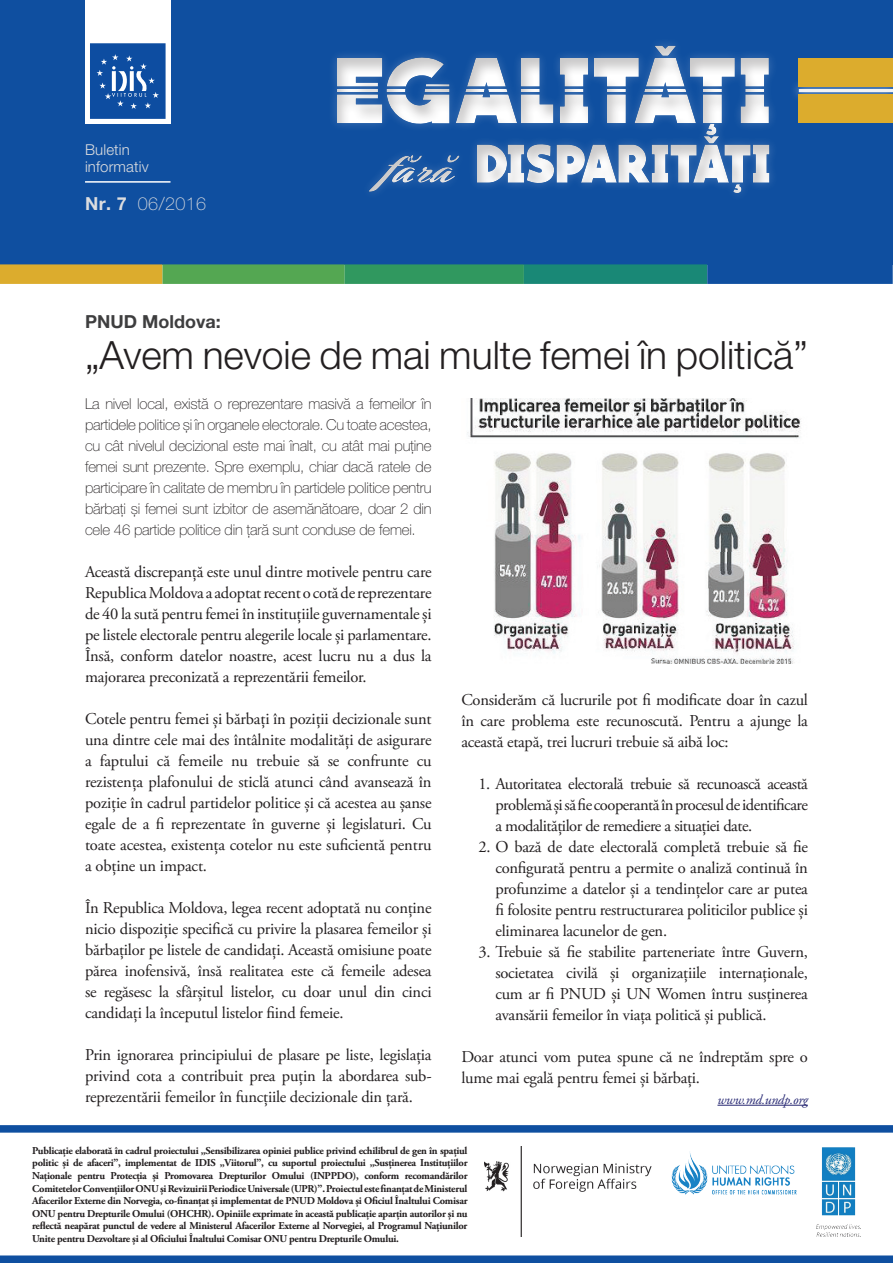
<style>
.page{position:relative;width:893px;height:1263px;background:#fff}
.page>*{position:absolute;margin:0;border:0;box-sizing:border-box;transform-origin:0 0}
.t1{font:300 39px "Helvetica Neue LT Pro";color:#231f20}
.t2{font:700 18px "Helvetica Neue LT Pro";color:#3e3e3f}
.t3{font:100 18px "Helvetica Neue LT Pro";letter-spacing:.02em;color:#dcdddf}
.t4{font:16.5px/21px "Adobe Garamond Pro";letter-spacing:-.015em;color:#231f20;text-align:justify}
.t5{font:100 15px/21px "Helvetica Neue LT Pro";letter-spacing:-.015em;color:#231f20;text-align:justify}
.t6{font:300 15px/16.5px "Helvetica Neue LT Pro";letter-spacing:.01em;color:#dcdddf}
.t7{font:italic 13.5px "Adobe Garamond Pro";letter-spacing:-.015em;color:#272873}
.t8{font:700 10.5px/12.6px "Adobe Garamond Pro";letter-spacing:-.025em;color:#231f20;text-align:justify}
.s1{font-weight:700}
</style>
<div class="page">
<div style="left:0;top:0;width:893px;height:264px;background:#0f4fa0"></div>
<div style="left:0;top:264px;width:162px;height:20px;background:#dcac2d"></div>
<div style="left:162px;top:264px;width:183px;height:20px;background:#54a752"></div>
<div style="left:345px;top:264px;width:179px;height:20px;background:#30985f"></div>
<div style="left:524px;top:264px;width:183px;height:20px;background:#198876"></div>
<div style="left:707px;top:264px;width:186px;height:20px;background:#0f4fa0"></div>
<div style="left:336px;top:44px;width:435px;height:150px;background:#231f20;opacity:.24"></div>
<div style="left:85px;top:0;width:86px;height:123px;background:#fff"></div>
<svg style="left:90px;top:43px;width:76px;height:76px;background:#255faa"></svg>
<svg style="left:794px;top:79px;width:99px;height:23px"></svg>
<div style="left:797px;top:88px;width:96px;height:6px;background:#fff;opacity:.75"></div>
<hr style="left:85px;top:181px;width:86px;height:2px;background:#fff">
<img style="left:485px;top:1146px;width:167px;height:90px">
<img style="left:671px;top:1151px;width:126px;height:44px">
<img style="left:816px;top:1147px;width:45px;height:89px">
<div style="left:799px;top:58px;width:94px;height:29px;background:#dcac2d"></div>
<div style="left:799px;top:95px;width:94px;height:28px;background:#dcac2d"></div>
<div style="left:0;top:1255px;width:893px;height:8px;background:#0f4fa0"></div>
<div style="left:0;top:1125px;width:893px;height:8px;background:#0f4fa0"></div>
<hr style="left:717px;top:1105px;width:91px;height:1px;background:#272873">
<img style="left:467px;top:398px;width:334px;height:265px">
<p class="t6" style="left:85px;top:141px;width:65px">Buletin informativ</p>
<p class="t3" style="left:85px;top:193px;width:123px"><span class="s1">Nr. 7</span> 06/2016</p>
<p class="t2" style="left:85px;top:311px;width:137px">PNUD Moldova:</p>
<h1 class="t1" style="left:85px;top:331px;width:724px">„Avem nevoie de mai multe femei în politică”</h1>
<p class="t5" style="left:85px;top:393px;width:348px">La nivel local, există o reprezentare masivă a femeilor în partidele politice și în organele electorale. Cu toate acestea, cu cât nivelul decizional este mai înalt, cu atât mai puţine femei sunt prezente. Spre exemplu, chiar dacă ratele de participare în calitate de membru în partidele politice pentru bărbați și femei sunt izbitor de asemănătoare, doar 2 din cele 46 partide politice din țară sunt conduse de femei.</p>
<p class="t4" style="left:85px;top:562px;width:348px">Această discrepanță este unul dintre motivele pentru care Republica Moldova a adoptat recent o cotă de reprezentare de 40 la sută pentru femei în instituţiile guvernamentale și pe listele electorale pentru alegerile locale și parlamentare.<br>Însă, conform datelor noastre, acest lucru nu a dus la majorarea preconizată a reprezentării femeilor.</p>
<p class="t4" style="left:85px;top:709px;width:348px">Cotele pentru femei și bărbați în poziții decizionale sunt una dintre cele mai des întâlnite modalități de asigurare a faptului că femeile nu trebuie să se confrunte cu rezistența plafonului de sticlă atunci când avansează în poziţie în cadrul partidelor politice și că acestea au șanse egale de a fi reprezentate în guverne și legislaturi. Cu toate acestea, existența cotelor nu este suficientă pentru a obține un impact.</p>
<p class="t4" style="left:85px;top:898px;width:348px">În Republica Moldova, legea recent adoptată nu conține nicio dispoziție specifică cu privire la plasarea femeilor și bărbaților pe listele de candidați. Această omisiune poate părea inofensivă, însă realitatea este că femeile adesea se regăsesc la sfârşitul listelor, cu doar unul din cinci candidați la începutul listelor fiind femeie.</p>
<p class="t4" style="left:85px;top:1045px;width:348px">Prin ignorarea principiului de plasare pe liste, legislația privind cota a contribuit prea puțin la abordarea sub&shy;reprezentării femeilor în funcțiile decizionale din țară.</p>
<p class="t4" style="left:461px;top:690px;width:348px">Considerăm că lucrurile pot fi modificate doar în cazul în care problema este recunoscută. Pentru a ajunge la această etapă, trei lucruri trebuie să aibă loc:</p>
<p class="t4" style="left:495px;top:774px;width:314px;text-indent:-17px">1. Autoritatea electorală trebuie să recunoască această problemă și să fie cooperantă în procesul de identificare a modalităților de remediere a situației date.</p>
<p class="t4" style="left:495px;top:837px;width:314px;text-indent:-17px">2. O bază de date electorală completă trebuie să fie configurată pentru a permite o analiză continuă în profunzime a datelor și a tendințelor care ar putea fi folosite pentru restructurarea politicilor publice și eliminarea lacunelor de gen.</p>
<p class="t4" style="left:495px;top:942px;width:314px;text-indent:-17px">3. Trebuie să fie stabilite parteneriate între Guvern, societatea civilă și organizațiile internaționale, cum ar fi PNUD și UN Women întru susţinerea avansării femeilor în viața politică și publică.</p>
<p class="t4" style="left:461px;top:1047px;width:348px">Doar atunci vom putea spune că ne îndreptăm spre o lume mai egală pentru femei și bărbați.</p>
<p class="t7" style="left:717px;top:1091px;width:92px">www.md.undp.org</p>
<p class="t8" style="left:32px;top:1144px;width:437px">Publicaţie elaborată în cadrul proiectului „Sensibilizarea opiniei publice privind echilibrul de gen în spațiul politic și de afaceri”, implementat de IDIS „Viitorul”, cu suportul proiectului „Susținerea Instituțiilor Naționale pentru Protecția și Promovarea Drepturilor Omului (INPPDO), conform recomandărilor Comitetelor Convențiilor ONU și Revizuirii Periodice Universale (UPR)”. Proiectul este finanțat de Ministerul Afacerilor Externe din Norvegia, co‐finanțat și implementat de PNUD Moldova și Oficiul Înaltului Comisar ONU pentru Drepturile Omului (OHCHR). Opiniile exprimate în această publicație aparţin autorilor şi nu reflectă neapărat punctul de vedere al Ministerul Afacerilor Externe al Norvegiei, al Programul Naţiunilor Unite pentru Dezvoltare și al Oficiului Înaltului Comisar ONU pentru Drepturile Omului.</p>
</div>
